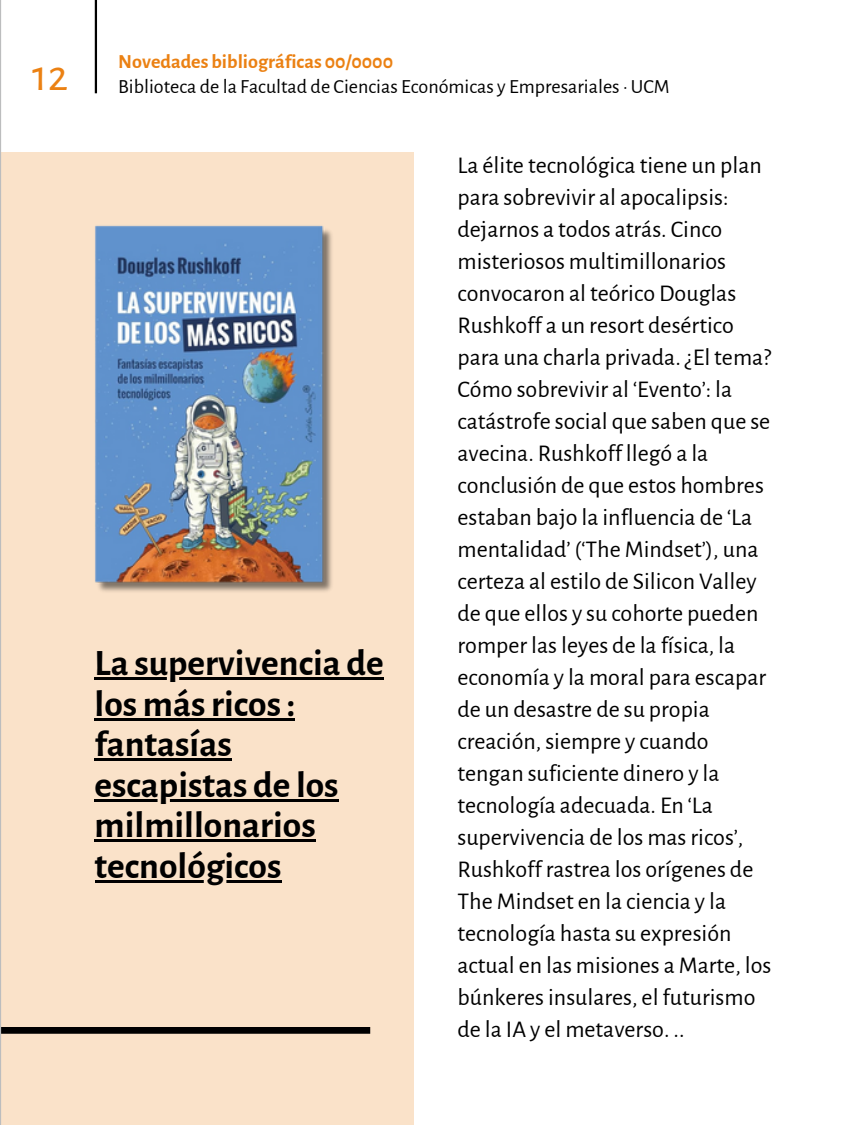
<style>
.page{position:relative;width:844px;height:1125px;background:#fff}
.page>*{position:absolute;margin:0;border:0;box-sizing:border-box;transform-origin:0 0}
.t1{font:45px "Alegreya Sans";color:#eb8113}
.t2{font:700 37.5px/40.5px "Alegreya Sans";color:#000}
.t3{font:24px/32.1px "Alegreya Sans";color:#000}
.t4{font:20.1px "Alegreya Sans";color:#000}
.t5{font:700 20.1px "Alegreya Sans";color:#eb8113}
</style>
<div class="page">
<div style="left:0;top:153px;width:413px;height:972px;background:#fae2c9"></div>
<div style="left:0;top:1027px;width:370px;height:7px;background:#000"></div>
<hr style="left:95px;top:0;width:2px;height:93px;background:#000">
<hr style="left:0;top:0;width:1px;height:1125px;background:#bcbdbe">
<img style="left:95px;top:225px;width:237px;height:367px">
<hr style="left:95px;top:677px;width:289px;height:3px;background:#000">
<hr style="left:95px;top:718px;width:200px;height:2px;background:#000">
<hr style="left:95px;top:758px;width:137px;height:3px;background:#000">
<hr style="left:95px;top:799px;width:244px;height:2px;background:#000">
<hr style="left:95px;top:839px;width:221px;height:3px;background:#000">
<hr style="left:95px;top:880px;width:186px;height:2px;background:#000">
<p class="t1" style="left:32px;top:54px;width:37px">12</p>
<p class="t5" style="left:118px;top:52px;width:276px">Novedades bibliográficas 00/0000</p>
<p class="t4" style="left:118px;top:77px;width:553px">Biblioteca de la Facultad de Ciencias Económicas y Empresariales · UCM</p>
<p class="t2" style="left:95px;top:644px;width:291px">La supervivencia de los másricos: fantasías escapistas de los milmillonarios tecnológicos</p>
<p class="t3" style="left:457px;top:150px;width:315px">La élite tecnológica tiene un plan para sobrevivir al apocalipsis: dejarnos a todos atrás. Cinco misteriosos multimillonarios convocaron al teórico Douglas<br>Rushkoff a un resort desértico para una charla privada. ¿El tema?<br>Cómo sobrevivir al ‘Evento’: la catástrofe social que saben que se avecina. Rushkoff llegó a la conclusión de que estos hombres estaban bajo la influencia de ‘La mentalidad’ (‘The Mindset’), una certeza al estilo de Silicon Valley de que ellos y su cohorte pueden romper las leyes de la física, la economía y la moral para escapar de un desastre de su propia creación, siempre y cuando tengan suficiente dinero y la tecnología adecuada. En ‘La supervivencia de los mas ricos’,<br>Rushkoff rastrea los orígenes de<br>The Mindset en la ciencia y la tecnología hasta su expresión actual en las misiones a Marte, los búnkeres insulares, el futurismo de la IA y el metaverso. ..</p>
</div>
